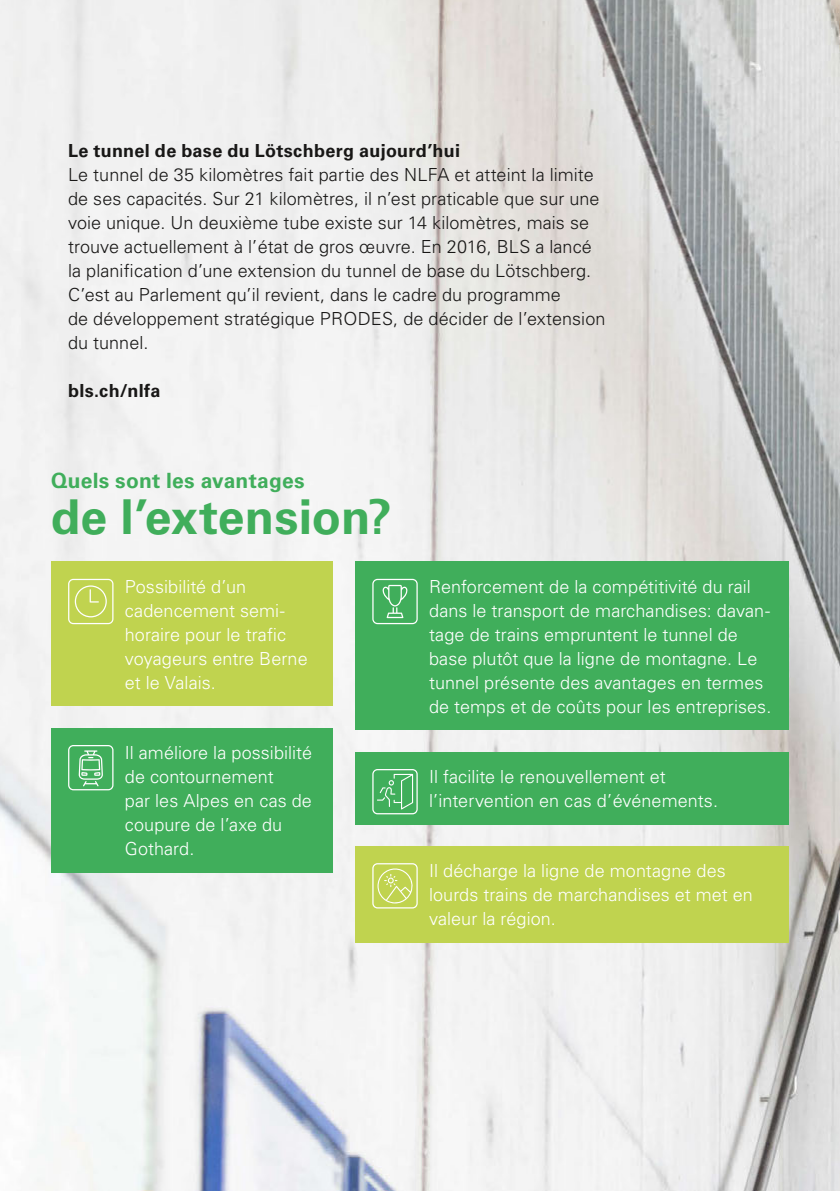
<style>
.page{position:relative;width:840px;height:1191px;background:#fff}
.page>*{position:absolute;margin:0;border:0;box-sizing:border-box;transform-origin:0 0}
.t1{font:700 48px "Univers LT Std";letter-spacing:.005em;color:#40ae5b}
.t2{font:700 21px "Univers LT Std";letter-spacing:.01em;color:#40ae5b}
.t3{font:300 18px/24px "Univers LT Std";letter-spacing:.005em;color:#fff}
.t4{font:300 18px/24px "Univers LT Std";letter-spacing:.005em;color:#181716}
.t5{font:700 18px "Univers LT Std";letter-spacing:.02em;color:#181716}
</style>
<div class="page">
<img style="left:0;top:0;width:839px;height:1191px">
<div style="left:51px;top:562px;width:281px;height:144px;background:#c0d34f"></div>
<svg style="left:68px;top:579px;width:45px;height:45px"></svg>
<div style="left:355px;top:562px;width:433px;height:168px;background:#40ae5b"></div>
<svg style="left:372px;top:579px;width:45px;height:45px"></svg>
<div style="left:51px;top:728px;width:281px;height:144px;background:#40ae5b"></div>
<svg style="left:68px;top:745px;width:45px;height:45px"></svg>
<div style="left:355px;top:846px;width:433px;height:96px;background:#c0d34f"></div>
<svg style="left:372px;top:863px;width:45px;height:45px"></svg>
<div style="left:355px;top:752px;width:433px;height:72px;background:#40ae5b"></div>
<svg style="left:372px;top:769px;width:45px;height:45px"></svg>
<p class="t5" style="left:68px;top:140px;width:393px">Le tunnel de base du Lötschberg aujourd’hui</p>
<p class="t4" style="left:68px;top:163px;width:538px">Le tunnel de 35 kilomètres fait partie des NLFA et atteint la limite de ses capacités. Sur 21 kilomètres, il n’est praticable que sur une voie unique. Un deuxième tube existe sur 14 kilomètres, mais se trouve actuellement à l’état de gros œuvre. En 2016, BLS a lancé la planification d’une extension du tunnel de base du Lötschberg.<br>C’est au Parlement qu’il revient, dans le cadre du programme<br>de développement stratégique PRODES, de décider de l’extension du tunnel.</p>
<p class="t5" style="left:68px;top:380px;width:94px">bls.ch/nlfa</p>
<p class="t2" style="left:51px;top:468px;width:255px">Quels sont les avantages</p>
<h1 class="t1" style="left:51px;top:489px;width:342px">de l’extension?</h1>
<p class="t3" style="left:125px;top:574px;width:184px">Possibilité d’un cadencement semi&shy;horaire pour le trafic voyageurs entre Berne et le Valais.</p>
<p class="t3" style="left:429px;top:574px;width:343px">Renforcement de la compétitivité du rail dans le transport de marchandises: davan&shy;tage de trains empruntent le tunnel de base plutôt que la ligne de montagne. Le tunnel présente des avantages en termes de temps et de coûts pour les entreprises.</p>
<p class="t3" style="left:125px;top:741px;width:188px">Il améliore la possibilité de contournement<br>par les Alpes en cas de coupure de l’axe du<br>Gothard.</p>
<p class="t3" style="left:429px;top:765px;width:290px">Il facilite le renouvellement et l’intervention en cas d’événements.</p>
<p class="t3" style="left:429px;top:859px;width:325px">Il décharge la ligne de montagne des lourds trains de marchandises et met en valeur la région.</p>
</div>
